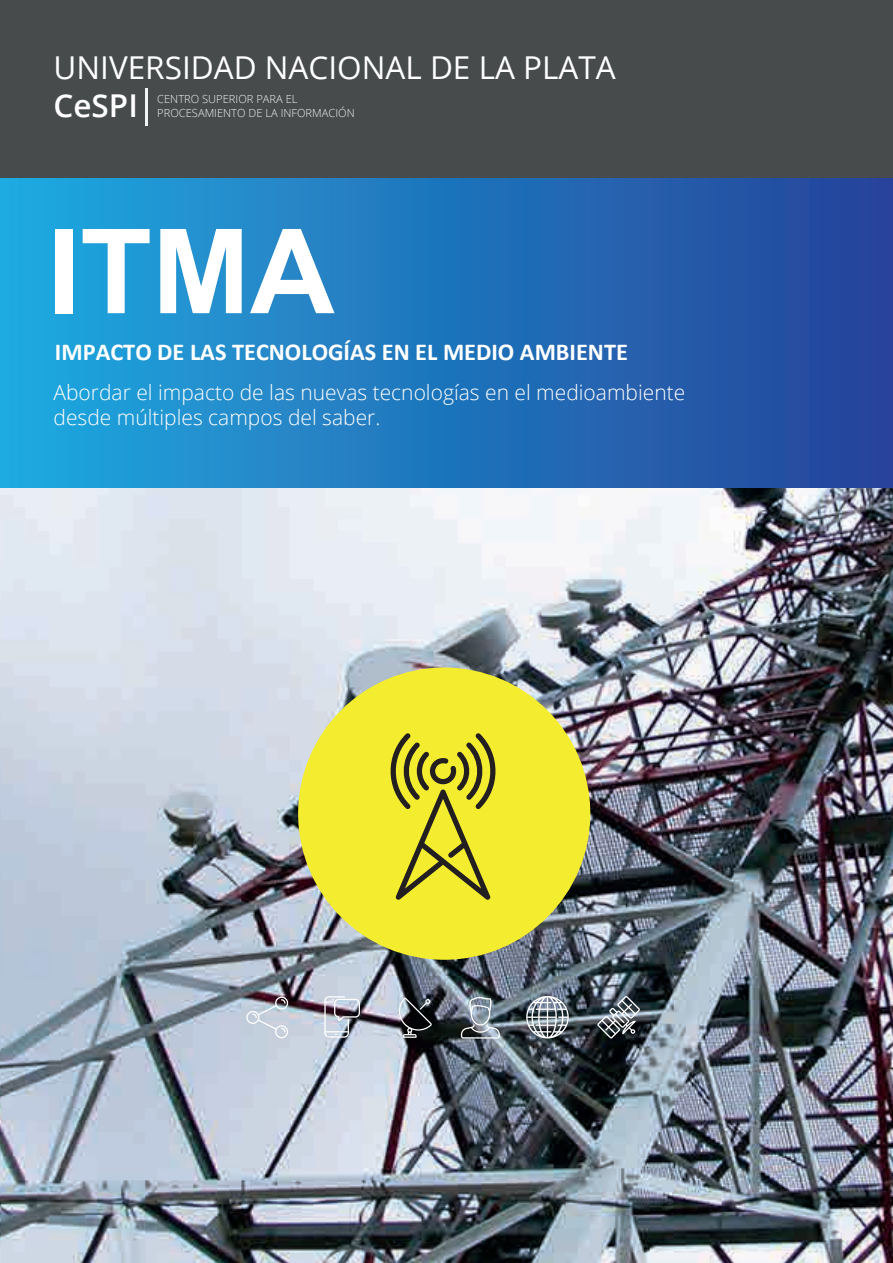
<style>
.page{position:relative;width:893px;height:1263px;background:#fff}
.page>*{position:absolute;margin:0;border:0;box-sizing:border-box;transform-origin:0 0}
.t1{font:700 117.6px "Arial";color:#fff}
.t2{font:31.5px "Open Sans";color:#fff}
.t3{font:600 31.5px "Open Sans";color:#fff}
.t4{font:700 24.3px "Calibri";color:#fff}
.t5{font:300 21px/25.2px "Open Sans";color:#fff}
.t6{font:300 11.1px/13.4px "Open Sans";color:#f2f3f4}
</style>
<div class="page">
<img style="left:0;top:488px;width:893px;height:775px">
<div style="left:298px;top:667px;width:292px;height:293px;background:#f4ed2f;border-radius:50%"></div>
<div style="left:0;top:177px;width:893px;height:311px;background:linear-gradient(to right,#1fa9e0,#254299)"></div>
<div style="left:0;top:0;width:893px;height:177px;background:#474b4c"></div>
<hr style="left:145px;top:89px;width:3px;height:37px;background:#f2f3f4">
<svg style="left:526px;top:996px;width:43px;height:42px"></svg>
<svg style="left:399px;top:998px;width:33px;height:40px"></svg>
<svg style="left:461px;top:996px;width:39px;height:42px"></svg>
<svg style="left:324px;top:996px;width:36px;height:42px"></svg>
<svg style="left:246px;top:996px;width:42px;height:42px"></svg>
<svg style="left:597px;top:996px;width:43px;height:42px"></svg>
<svg style="left:390px;top:733px;width:106px;height:167px"></svg>
<h2 class="t2" style="left:54px;top:46px;width:564px">UNIVERSIDAD NACIONAL DE LA PLATA</h2>
<h2 class="t3" style="left:54px;top:84px;width:86px">CeSPI</h2>
<p class="t6" style="left:157px;top:92px;width:199px">CENTRO SUPERIOR PARA EL<br>PROCESAMIENTO DE LA INFORMACIÓN</p>
<h1 class="t1" style="left:47px;top:193px;width:289px">ITMA</h1>
<p class="t4" style="left:55px;top:336px;width:574px">IMPACTO DE LAS TECNOLOGÍAS EN EL MEDIO AMBIENTE</p>
<p class="t5" style="left:54px;top:379px;width:633px">Abordar el impacto de las nuevas tecnologías en el medioambiente desde múltiples campos del saber.</p>
</div>
